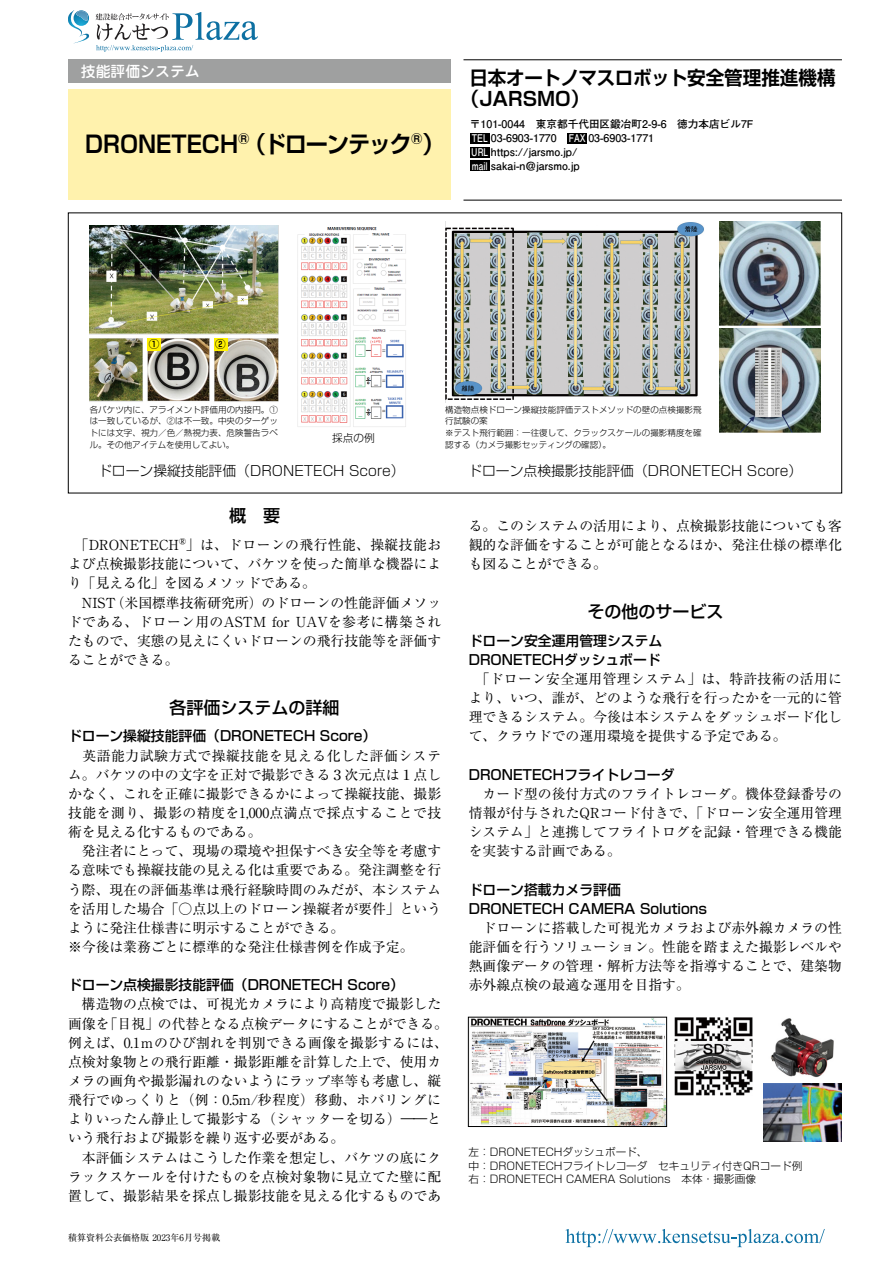
<style>
.page{position:relative;width:893px;height:1263px;background:#fff}
.page>*{position:absolute;margin:0;border:0;box-sizing:border-box;transform-origin:0 0}
.t1{font:700 23.4px "Shin Go Pr 6 De";color:#000;scale:.95 1}
.t2{font:700 19.2px/21.3px "Shin Go Pr 6 De";letter-spacing:-.005em;color:#000}
.t3{font:500 16.95px "Shin Go Pr 6";color:#000}
.t4{font:500 14.85px "Jun 34 Pro";color:#fff}
.t5{font:13.8px/19.2px "Ryumin Pr 6";color:#000;text-align:justify}
.t6{font:500 13.8px/19.2px "Shin Go Pr 6";color:#000}
.t7{font:300 13.8px "Shin Go Pr 6";color:#000}
.t8{font:700 10.65px/13.8px "Futo Go B101 Pr 6";color:#000}
.t9{font:300 10.65px/13.8px "Shin Go Pr 6";color:#000}
.t10{font:700 10.65px "Shin Go Pr 6 De";color:#000}
.t11{font:9px "Ryumin Pr 6";color:#000}
.t12{font:300 8.55px/11.7px "Shin Go Pr 6";letter-spacing:.005em;color:#000;text-align:justify}
.s1{color:#fff}
</style>
<div class="page">
<hr style="left:463px;top:200px;width:379px;height:1px;background:#000">
<hr style="left:463px;top:60px;width:379px;height:1px;background:#000">
<div style="left:68px;top:60px;width:383px;height:23px;background:#9fa0a0"></div>
<div style="left:68px;top:89px;width:383px;height:111px;background:#fff2ad"></div>
<div style="left:470px;top:133px;width:20px;height:11px;background:#000"></div>
<div style="left:567px;top:133px;width:20px;height:11px;background:#000"></div>
<div style="left:470px;top:147px;width:20px;height:10px;background:#000"></div>
<div style="left:470px;top:161px;width:20px;height:10px;background:#000"></div>
<img style="left:445px;top:221px;width:259px;height:181px">
<img style="left:89px;top:225px;width:189px;height:177px">
<img style="left:297px;top:227px;width:109px;height:200px">
<img style="left:719px;top:222px;width:101px;height:210px">
<div style="left:148px;top:338px;width:13px;height:13px;background:#fff100"></div>
<div style="left:214px;top:338px;width:13px;height:13px;background:#fff100"></div>
<img style="left:470px;top:1019px;width:195px;height:106px">
<div style="left:468px;top:1017px;width:199px;height:110px;border:1px solid #000"></div>
<img style="left:763px;top:1018px;width:79px;height:123px">
<img style="left:674px;top:1017px;width:79px;height:78px">
<svg style="left:95px;top:12px;width:163px;height:40px"></svg>
<img style="left:84px;top:21px;width:5px;height:5px">
<img style="left:84px;top:11px;width:5px;height:10px">
<img style="left:68px;top:10px;width:16px;height:23px">
<img style="left:74px;top:33px;width:15px;height:10px">
<svg style="left:566px;top:1229px;width:259px;height:18px"></svg>
<p class="t4" style="left:81px;top:59px;width:121px">技能評価システム</p>
<h1 class="t1" style="left:85px;top:125px;width:380px">DRONETECH<sup>®</sup>（ドローンテック<sup>®</sup>）</h1>
<h2 class="t2" style="left:460px;top:66px;width:377px;text-indent:9px">日本オートノマスロボット安全管理推進機構（JARSMO）</h2>
<p class="t8" style="left:470px;top:117px;width:285px">〒101-0044　東京都千代田区鍛冶町2-9-6　徳力本店ビル7F<br><span class="s1">TEL</span> 03-6903-1770　<span class="s1">FAX</span> 03-6903-1771<br><span class="s1">URL</span> https://jarsmo.jp/<br><span class="s1">mail</span> sakai-n＠jarsmo.jp</p>
<p class="t10" style="left:149px;top:336px;width:12px">①</p>
<p class="t10" style="left:215px;top:336px;width:12px">②</p>
<p class="t12" style="left:90px;top:403px;width:190px">各バケツ内に、アライメント評価用の内接円。①は一致しているが、②は不一致。中央のターゲットには文字、視力／色／熱視力表、危険警告ラベル。その他アイテムを使用してよい。</p>
<p class="t12" style="left:445px;top:403px;width:258px;text-align:left">構造物点検ドローン操縦技能評価テストメソッドの壁の点検撮影飛行試験の案<br>※テスト飛行範囲：一往復して、クラックスケールの撮影精度を確認する（カメラ撮影セッティングの確認）。</p>
<p class="t9" style="left:332px;top:430px;width:44px">採点の例</p>
<p class="t7" style="left:98px;top:459px;width:308px">ドローン操縦技能評価（DRONETECH Score）</p>
<p class="t3" style="left:229px;top:502px;width:53px">概　要</p>
<p class="t5" style="left:68px;top:535px;width:375px;text-align:left">　「DRONETECH®」は、ドローンの飛行性能、操縦技能および点検撮影技能について、バケツを使った簡単な機器により「見える化」を図るメソッドである。<br>　NIST（米国標準技術研究所）のドローンの性能評価メソッドである、ドローン用のASTM for UAVを参考に構築されたもので、実態の見えにくいドローンの飛行技能等を評価することができる。</p>
<p class="t3" style="left:170px;top:693px;width:172px">各評価システムの詳細</p>
<p class="t6" style="left:68px;top:726px;width:310px">ドローン操縦技能評価（DRONETECH Score）</p>
<p class="t5" style="left:68px;top:745px;width:375px;text-align:left">　英語能力試験方式で操縦技能を見える化した評価システム。バケツの中の文字を正対で撮影できる３次元点は１点しかなく、これを正確に撮影できるかによって操縦技能、撮影技能を測り、撮影の精度を1,000点満点で採点することで技術を見える化するものである。<br>　発注者にとって、現場の環境や担保すべき安全等を考慮する意味でも操縦技能の見える化は重要である。発注調整を行う際、現在の評価基準は飛行経験時間のみだが、本システムを活用した場合「○点以上のドローン操縦者が要件」というように発注仕様書に明示することができる。<br>※今後は業務ごとに標準的な発注仕様書例を作成予定。</p>
<p class="t6" style="left:68px;top:975px;width:338px">ドローン点検撮影技能評価（DRONETECH Score）</p>
<p class="t5" style="left:68px;top:994px;width:382px;text-align:left">　構造物の点検では、可視光カメラにより高精度で撮影した画像を「目視」の代替となる点検データにすることができる。例えば、0.1ｍのひび割れを判別できる画像を撮影するには、点検対象物との飛行距離・撮影距離を計算した上で、使用カメラの画角や撮影漏れのないようにラップ率等も考慮し、縦飛行でゆっくりと（例：0.5m/秒程度）移動、ホバリングによりいったん静止して撮影する（シャッターを切る）――という飛行および撮影を繰り返す必要がある。<br>　本評価システムはこうした作業を想定し、バケツの底にクラックスケールを付けたものを点検対象物に見立てた壁に配置して、撮影結果を採点し撮影技能を見える化するものであ</p>
<p class="t11" style="left:68px;top:1230px;width:154px">積算資料公表価格版 2023年6月号掲載</p>
<p class="t7" style="left:468px;top:459px;width:336px">ドローン点検撮影技能評価（DRONETECH Score）</p>
<p class="t5" style="left:469px;top:516px;width:375px">る。このシステムの活用により、点検撮影技能についても客観的な評価をすることが可能となるほか、発注仕様の標準化も図ることができる。</p>
<p class="t3" style="left:587px;top:598px;width:138px">その他のサービス</p>
<p class="t6" style="left:469px;top:630px;width:195px">ドローン安全運用管理システム<br>DRONETECHダッシュボード</p>
<p class="t5" style="left:469px;top:668px;width:375px">　「ドローン安全運用管理システム」は、特許技術の活用により、いつ、誰が、どのような飛行を行ったかを一元的に管理できるシステム。今後は本システムをダッシュボード化して、クラウドでの運用環境を提供する予定である。</p>
<p class="t6" style="left:469px;top:764px;width:207px">DRONETECHフライトレコーダ</p>
<p class="t5" style="left:469px;top:783px;width:375px">　カード型の後付方式のフライトレコーダ。機体登録番号の情報が付与されたQRコード付きで、「ドローン安全運用管理システム」と連携してフライトログを記録・管理できる機能を実装する計画である。</p>
<p class="t6" style="left:469px;top:879px;width:240px">ドローン搭載カメラ評価<br>DRONETECH CAMERA Solutions</p>
<p class="t5" style="left:469px;top:917px;width:375px">　ドローンに搭載した可視光カメラおよび赤外線カメラの性能評価を行うソリューション。性能を踏まえた撮影レベルや熱画像データの管理・解析方法等を指導することで、建築物赤外線点検の最適な運用を目指す。</p>
<p class="t9" style="left:469px;top:1144px;width:335px">左：DRONETECHダッシュボード、<br>中：DRONETECHフライトレコーダ　セキュリティ付きQRコード例右：DRONETECH CAMERA Solutions　本体・撮影画像</p>
</div>
